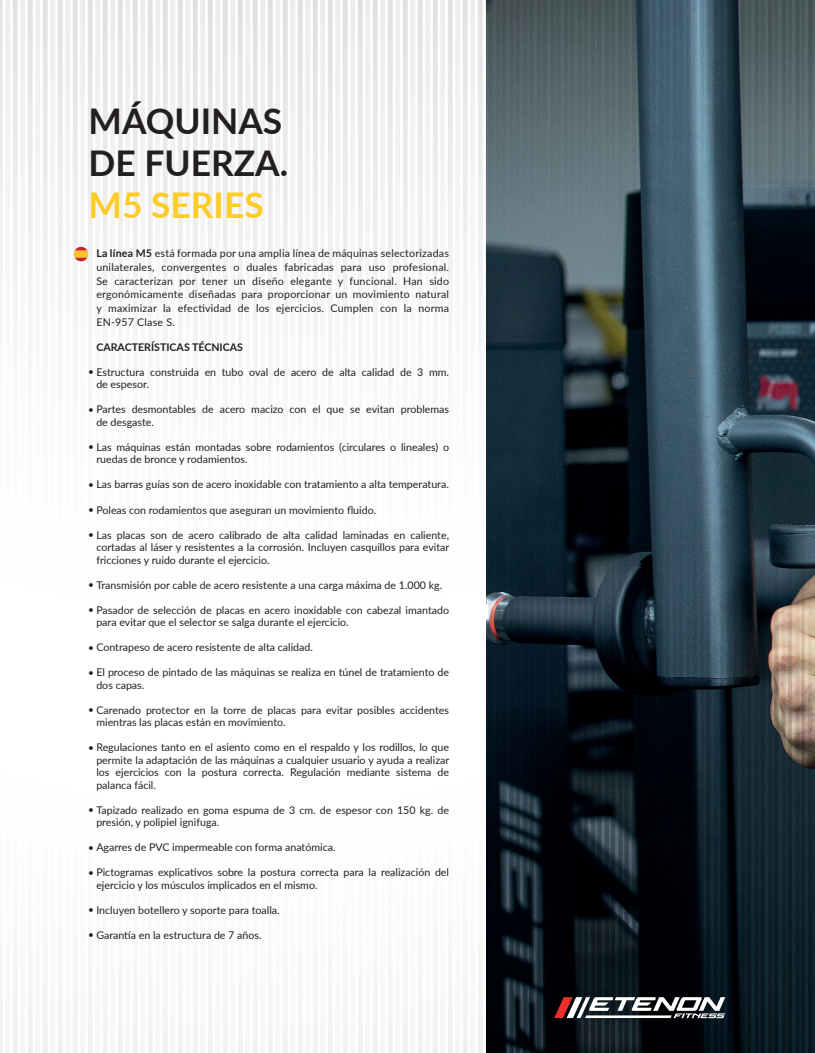
<style>
.page{position:relative;width:815px;height:1053px;background:#fff}
.page>*{position:absolute;margin:0;border:0;box-sizing:border-box;transform-origin:0 0}
.t1{font:700 35.38px/41.6px "Lato";color:#231f20}
.t2{font:700 35.38px "Lato";color:#fecc26}
.t3{font:10.62px/13.8px "Lato";color:#231f20;text-align:justify}
.t4{font:700 10.62px "Lato";color:#231f20}
.s1{font-weight:700}
.s2{font-size:10px}
</style>
<div class="page">
<img style="left:0;top:0;width:487px;height:1052px">
<svg style="left:74px;top:247px;width:14px;height:14px"></svg>
<img style="left:491px;top:0;width:313px;height:1052px">
<img style="left:804px;top:0;width:4px;height:1052px">
<img style="left:808px;top:0;width:7px;height:1052px">
<svg style="left:554px;top:997px;width:171px;height:21px"></svg>
<h1 class="t1" style="left:89px;top:99px;width:201px">MÁQUINAS<br>DE FUERZA.</h1>
<h1 class="t2" style="left:89px;top:179px;width:177px">M5 SERIES</h1>
<p class="t3" style="left:96px;top:246px;width:354px"><span class="s1">La línea M5</span> está formada por una amplia línea de máquinas selectorizadas unilaterales, convergentes o duales fabricadas para uso profesional.<br>Se caracterizan por tener un diseño elegante y funcional. Han sido ergonómicamente diseñadas para proporcionar un movimiento natural y maximizar la efectividad de los ejercicios. Cumplen con la norma EN-957 Clase S.</p>
<p class="t4" style="left:96px;top:339px;width:148px">CARACTERÍSTICAS TÉCNICAS</p>
<p class="t3" style="left:96px;top:377px;width:54px">de espesor.</p>
<p class="t3" style="left:96px;top:415px;width:59px">de desgaste.</p>
<p class="t3" style="left:96px;top:452px;width:153px">ruedas de bronce y rodamientos.</p>
<p class="t3" style="left:88px;top:365px;width:362px"><span class="s2">•</span> Estructura construida en tubo oval de acero de alta calidad de 3 mm.</p>
<p class="t3" style="left:88px;top:402px;width:362px"><span class="s2">•</span> Partes desmontables de acero macizo con el que se evitan problemas</p>
<p class="t3" style="left:88px;top:440px;width:362px"><span class="s2">•</span> Las máquinas están montadas sobre rodamientos (circulares o lineales) o</p>
<p class="t3" style="left:88px;top:477px;width:362px"><span class="s2">•</span> Las barras guías son de acero inoxidable con tratamiento a alta temperatura.</p>
<p class="t3" style="left:88px;top:502px;width:290px"><span class="s2">•</span> Poleas con rodamientos que aseguran un movimiento fluido.</p>
<p class="t3" style="left:88px;top:527px;width:362px"><span class="s2">•</span> Las placas son de acero calibrado de alta calidad laminadas en caliente,</p>
<p class="t3" style="left:96px;top:540px;width:354px;line-height:12.5px">cortadas al láser y resistentes a la corrosión. Incluyen casquillos para evitar fricciones y ruido durante el ejercicio.</p>
<p class="t3" style="left:88px;top:577px;width:356px"><span class="s2">•</span> Transmisión por cable de acero resistente a una carga máxima de 1.000 kg.</p>
<p class="t3" style="left:88px;top:602px;width:362px"><span class="s2">•</span> Pasador de selección de placas en acero inoxidable con cabezal imantado</p>
<p class="t3" style="left:88px;top:640px;width:226px"><span class="s2">•</span> Contrapeso de acero resistente de alta calidad.</p>
<p class="t3" style="left:88px;top:665px;width:362px"><span class="s2">•</span> El proceso de pintado de las máquinas se realiza en túnel de tratamiento de</p>
<p class="t3" style="left:88px;top:702px;width:362px"><span class="s2">•</span> Carenado protector en la torre de placas para evitar posibles accidentes</p>
<p class="t3" style="left:88px;top:739px;width:362px"><span class="s2">•</span> Regulaciones tanto en el asiento como en el respaldo y los rodillos, lo que</p>
<p class="t3" style="left:96px;top:615px;width:254px">para evitar que el selector se salga durante el ejercicio.</p>
<p class="t3" style="left:96px;top:677px;width:49px">dos capas.</p>
<p class="t3" style="left:96px;top:714px;width:191px">mientras las placas están en movimiento.</p>
<p class="t3" style="left:96px;top:753px;width:354px;line-height:12.5px">permite la adaptación de las máquinas a cualquier usuario y ayuda a realizar los ejercicios con la postura correcta. Regulación mediante sistema de palanca fácil.</p>
<p class="t3" style="left:96px;top:814px;width:125px">presión, y polipiel ignifuga.</p>
<p class="t3" style="left:88px;top:802px;width:362px"><span class="s2">•</span> Tapizado realizado en goma espuma de 3 cm. de espesor con 150 kg. de</p>
<p class="t3" style="left:88px;top:839px;width:249px"><span class="s2">•</span> Agarres de PVC impermeable con forma anatómica.</p>
<p class="t3" style="left:88px;top:864px;width:362px"><span class="s2">•</span> Pictogramas explicativos sobre la postura correcta para la realización del</p>
<p class="t3" style="left:88px;top:902px;width:193px"><span class="s2">•</span> Incluyen botellero y soporte para toalla.</p>
<p class="t3" style="left:88px;top:927px;width:175px"><span class="s2">•</span> Garantía en la estructura de 7 años.</p>
<p class="t3" style="left:96px;top:877px;width:223px">ejercicio y los músculos implicados en el mismo.</p>
</div>
